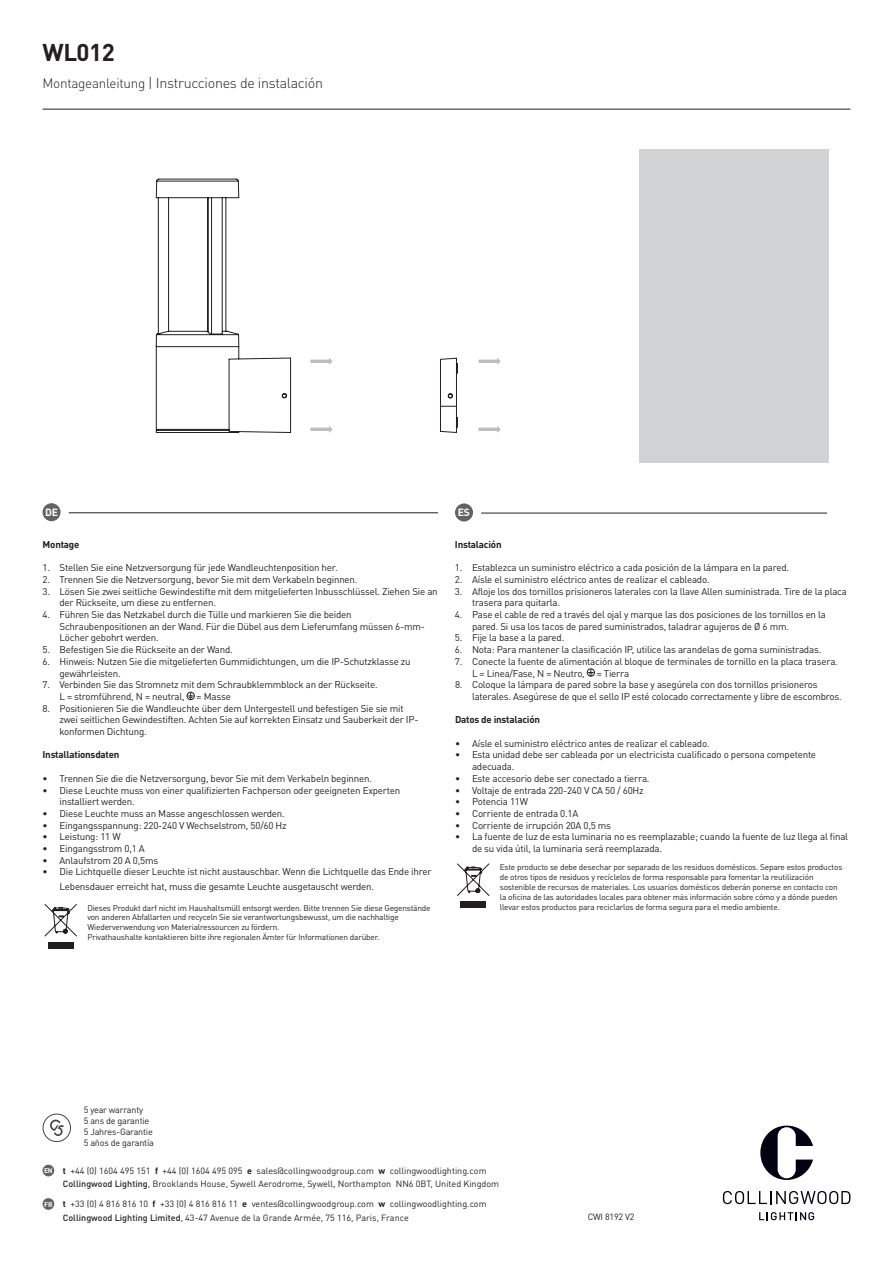
<style>
.page{position:relative;width:893px;height:1263px;background:#fff}
.page>*{position:absolute;margin:0;border:0;box-sizing:border-box;transform-origin:0 0}
.t1{font:700 24px "DINOT";letter-spacing:-.02em;color:#231f20}
.t2{font:300 14.25px "DINOT";letter-spacing:-.02em;color:#231f20}
.t3{font:700 10.35px "DINOT";color:#fff}
.t4{font:9.75px/11.7px "DINOT";letter-spacing:-.02em;color:#231f20}
.t5{font:700 9.75px "DINOT";letter-spacing:-.02em;color:#231f20}
.t6{font:9px/13.2px "DINOT";color:#231f20}
.t7{font:9px/10.8px "DINOT";letter-spacing:-.02em;color:#231f20}
.t8{font:8.25px/9.9px "DINOT";letter-spacing:-.02em;color:#231f20}
.t9{font:700 6.75px "DINOT";color:#fff}
.s1{font-size:13.5px}
.s2{font-weight:700}
.s3{font-weight:500}
</style>
<div class="page">
<div style="left:43px;top:1165px;width:11px;height:11px;background:#636366;border-radius:50%"></div>
<div style="left:43px;top:1198px;width:11px;height:12px;background:#636366;border-radius:50%"></div>
<svg style="left:760px;top:1125px;width:53px;height:55px"></svg>
<svg style="left:723px;top:1191px;width:127px;height:13px"></svg>
<svg style="left:759px;top:1212px;width:55px;height:8px"></svg>
<svg style="left:43px;top:1113px;width:28px;height:29px"></svg>
<hr style="left:310px;top:428px;width:21px;height:3px;background:#bcbdc0">
<hr style="left:479px;top:428px;width:20px;height:3px;background:#bcbdc0">
<hr style="left:310px;top:360px;width:21px;height:3px;background:#bcbdc0">
<hr style="left:479px;top:360px;width:20px;height:3px;background:#bcbdc0">
<svg style="left:155px;top:178px;width:136px;height:255px"></svg>
<svg style="left:440px;top:357px;width:18px;height:76px"></svg>
<div style="left:639px;top:149px;width:190px;height:314px;background:#d1d2d4"></div>
<hr style="left:43px;top:109px;width:807px;height:1px;background:#231f20">
<hr style="left:69px;top:512px;width:369px;height:1px;background:#231f20">
<hr style="left:481px;top:513px;width:346px;height:1px;background:#231f20">
<div style="left:43px;top:503px;width:18px;height:18px;background:#636366;border-radius:50%"></div>
<div style="left:455px;top:503px;width:18px;height:18px;background:#636366;border-radius:50%"></div>
<svg style="left:187px;top:692px;width:8px;height:8px"></svg>
<svg style="left:587px;top:668px;width:8px;height:9px"></svg>
<div style="left:48px;top:942px;width:25px;height:7px;background:#231f20"></div>
<svg style="left:44px;top:904px;width:33px;height:33px"></svg>
<div style="left:461px;top:902px;width:25px;height:6px;background:#231f20"></div>
<svg style="left:457px;top:863px;width:32px;height:33px"></svg>
<h1 class="t1" style="left:43px;top:36px;width:74px">WL012</h1>
<h2 class="t2" style="left:43px;top:74px;width:282px"><span class="s1">Montageanleitung</span> | Instrucciones de instalación</h2>
<p class="t3" style="left:45px;top:506px;width:14px">DE</p>
<p class="t3" style="left:458px;top:506px;width:14px">ES</p>
<p class="t5" style="left:43px;top:538px;width:38px">Montage</p>
<p class="t4" style="left:43px;top:562px;width:297px">1. Stellen Sie eine Netzversorgung für jede Wandleuchtenposition her.</p>
<p class="t4" style="left:43px;top:573px;width:316px">2. Trennen Sie die Netzversorgung, bevor Sie mit dem Verkabeln beginnen.</p>
<p class="t4" style="left:60px;top:585px;width:380px;text-indent:-17px">3. Lösen Sie zwei seitliche Gewindestifte mit dem mitgelieferten Inbusschlüssel. Ziehen Sie an der Rückseite, um diese zu entfernen.</p>
<p class="t4" style="left:60px;top:608px;width:367px;text-indent:-17px">4. Führen Sie das Netzkabel durch die Tülle und markieren Sie die beiden<br>Schraubenpositionen an der Wand. Für die Dübel aus dem Lieferumfang müssen 6-mm-<br>Löcher gebohrt werden.</p>
<p class="t4" style="left:43px;top:643px;width:192px">5. Befestigen Sie die Rückseite an der Wand.</p>
<p class="t4" style="left:60px;top:655px;width:353px;text-indent:-17px">6. Hinweis: Nutzen Sie die mitgelieferten Gummidichtungen, um die IP-Schutzklasse zu gewährleisten.</p>
<p class="t4" style="left:60px;top:679px;width:320px;text-indent:-17px">7. Verbinden Sie das Stromnetz mit dem Schraubklemmblock an der Rückseite.<br>L = stromführend, N = neutral, = Masse</p>
<p class="t4" style="left:60px;top:702px;width:361px;text-indent:-17px">8. Positionieren Sie die Wandleuchte über dem Untergestell und befestigen Sie sie mit zwei seitlichen Gewindestiften. Achten Sie auf korrekten Einsatz und Sauberkeit der IP&shy;konformen Dichtung.</p>
<p class="t5" style="left:43px;top:748px;width:79px">Installationsdaten</p>
<p class="t4" style="left:43px;top:772px;width:331px">• Trennen Sie die die Netzversorgung, bevor Sie mit dem Verkabeln beginnen.</p>
<p class="t4" style="left:60px;top:784px;width:342px;text-indent:-17px">• Diese Leuchte muss von einer qualifizierten Fachperson oder geeigneten Experten installiert werden.</p>
<p class="t4" style="left:43px;top:807px;width:244px">• Diese Leuchte muss an Masse angeschlossen werden.</p>
<p class="t4" style="left:43px;top:819px;width:246px">• Eingangsspannung: 220-240 V Wechselstrom, 50/60 Hz</p>
<p class="t4" style="left:43px;top:831px;width:80px">• Leistung: 11 W</p>
<p class="t4" style="left:43px;top:842px;width:104px">• Eingangsstrom 0,1 A</p>
<p class="t4" style="left:43px;top:854px;width:117px">• Anlaufstrom 20 A 0,5ms</p>
<p class="t4" style="left:60px;top:864px;width:373px;line-height:14.4px;text-indent:-17px">• Die Lichtquelle dieser Leuchte ist nicht austauschbar. Wenn die Lichtquelle das Ende ihrer<br>Lebensdauer erreicht hat, muss die gesamte Leuchte ausgetauscht werden.</p>
<p class="t5" style="left:455px;top:538px;width:48px">Instalación</p>
<p class="t4" style="left:455px;top:562px;width:336px">1. Establezca un suministro eléctrico a cada posición de la lámpara en la pared.</p>
<p class="t4" style="left:455px;top:573px;width:256px">2. Aísle el suministro eléctrico antes de realizar el cableado.</p>
<p class="t4" style="left:472px;top:585px;width:376px;text-indent:-17px">3. Afloje los dos tornillos prisioneros laterales con la llave Allen suministrada. Tire de la placa trasera para quitarla.</p>
<p class="t4" style="left:472px;top:608px;width:355px;text-indent:-17px">4. Pase el cable de red a través del ojal y marque las dos posiciones de los tornillos en la pared. Si usa los tacos de pared suministrados, taladrar agujeros de Ø 6 mm.</p>
<p class="t4" style="left:455px;top:632px;width:111px">5. Fije la base a la pared.</p>
<p class="t4" style="left:455px;top:643px;width:368px">6. Nota: Para mantener la clasificación IP, utilice las arandelas de goma suministradas.</p>
<p class="t4" style="left:472px;top:655px;width:367px;text-indent:-17px">7. Conecte la fuente de alimentación al bloque de terminales de tornillo en la placa trasera.<br>L = Linea/Fase, N = Neutro, = Tierra</p>
<p class="t4" style="left:472px;top:679px;width:371px;text-indent:-17px">8. Coloque la lámpara de pared sobre la base y asegúrela con dos tornillos prisioneros laterales. Asegúrese de que el sello IP esté colocado correctamente y libre de escombros.</p>
<p class="t5" style="left:455px;top:713px;width:87px">Datos de instalación</p>
<p class="t4" style="left:455px;top:737px;width:256px">• Aísle el suministro eléctrico antes de realizar el cableado.</p>
<p class="t4" style="left:472px;top:749px;width:346px;text-indent:-17px">• Esta unidad debe ser cableada por un electricista cualificado o persona competente adecuada.</p>
<p class="t4" style="left:455px;top:772px;width:196px">• Este accesorio debe ser conectado a tierra.</p>
<p class="t4" style="left:455px;top:784px;width:190px">• Voltaje de entrada 220-240 V CA 50 / 60Hz</p>
<p class="t4" style="left:455px;top:796px;width:75px">• Potencia 11W</p>
<p class="t4" style="left:455px;top:807px;width:125px">• Corriente de entrada 0.1A</p>
<p class="t4" style="left:455px;top:819px;width:158px">• Corriente de irrupción 20A 0,5 ms</p>
<p class="t4" style="left:472px;top:831px;width:378px;text-indent:-17px">• La fuente de luz de esta luminaria no es reemplazable; cuando la fuente de luz llega al final de su vida útil, la luminaria será reemplazada.</p>
<p class="t8" style="left:500px;top:862px;width:344px">Este producto se debe desechar por separado de los residuos domésticos. Separe estos productos de otros tipos de residuos y recíclelos de forma responsable para fomentar la reutilización sostenible de recursos de materiales. Los usuarios domésticos deberán ponerse en contacto con la oficina de las autoridades locales para obtener más información sobre cómo y a dónde pueden llevar estos productos para reciclarlos de forma segura para el medio ambiente.</p>
<p class="t8" style="left:87px;top:902px;width:345px">Dieses Produkt darf nicht im Haushaltsmüll entsorgt werden. Bitte trennen Sie diese Gegenstände von anderen Abfallarten und recyceln Sie sie verantwortungsbewusst, um die nachhaltige Wiederverwendung von Materialressourcen zu fördern.<br>Privathaushalte kontaktieren bitte ihre regionalen Ämter für Informationen darüber.</p>
<p class="t9" style="left:44px;top:1166px;width:10px">EN</p>
<p class="t9" style="left:44px;top:1200px;width:10px">FR</p>
<p class="t7" style="left:84px;top:1104px;width:72px">5 year warranty<br>5 ans de garantie<br>5 Jahres-Garantie<br>5 años de garantía</p>
<p class="t6" style="left:63px;top:1164px;width:438px"><span class="s2">t</span> +44 (0) 1604 495 151 <span class="s2">f</span> +44 (0) 1604 495 095 <span class="s2">e</span> sales@collingwoodgroup.com <span class="s2">w</span> collingwoodlighting.com<br><span class="s3">Collingwood Lighting</span>, Brooklands House, Sywell Aerodrome, Sywell, Northampton NN6 0BT, United Kingdom</p>
<p class="t6" style="left:63px;top:1197px;width:425px"><span class="s2">t</span> +33 (0) 4 816 816 10 <span class="s2">f</span> +33 (0) 4 816 816 11 <span class="s2">e</span> ventes@collingwoodgroup.com <span class="s2">w</span> collingwoodlighting.com<br><span class="s3">Collingwood Lighting Limited</span>, 43-47 Avenue de la Grande Armée, 75 116, Paris, France</p>
<p class="t7" style="left:588px;top:1212px;width:48px">CWI 8192 V2</p>
</div>
